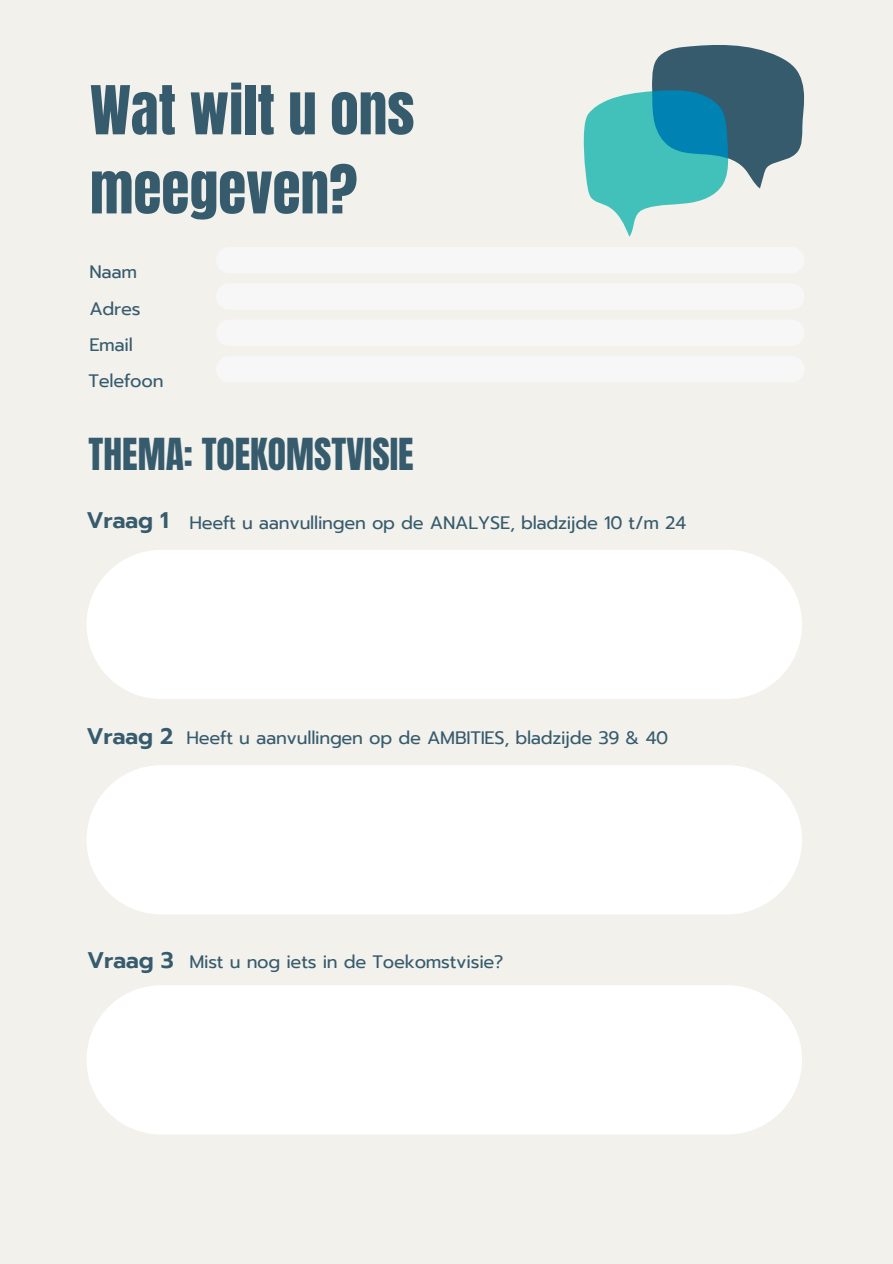
<style>
.page{position:relative;width:893px;height:1264px;background:#fff}
.page>*{position:absolute;margin:0;border:0;box-sizing:border-box;transform-origin:0 0}
.t1{font:57.3px/79.1px "Anton";color:#365b6d}
.t2{font:37.5px "Anton";color:#365b6d}
.t3{font:600 22.5px "Prompt";letter-spacing:-.015em;color:#365b6d}
.t4{font:18px/36px "Prompt";letter-spacing:-.015em;color:#365b6d}
</style>
<div class="page">
<div style="left:0;top:0;width:892px;height:1263px;background:#f2f1ec"></div>
<div style="left:86px;top:765px;width:716px;height:149px;background:#fff;border-radius:75px"></div>
<div style="left:86px;top:985px;width:716px;height:149px;background:#fff;border-radius:75px"></div>
<svg style="left:583px;top:45px;width:221px;height:191px"></svg>
<div style="left:86px;top:550px;width:716px;height:149px;background:#fff;border-radius:75px"></div>
<div style="left:217px;top:247px;width:587px;height:26px;background:#f7f7f7"></div>
<div style="left:217px;top:284px;width:587px;height:25px;background:#f7f7f7"></div>
<div style="left:217px;top:320px;width:587px;height:26px;background:#f7f7f7"></div>
<div style="left:217px;top:357px;width:587px;height:25px;background:#f7f7f7"></div>
<h1 class="t1" style="left:90px;top:72px;width:326px">Wat wilt u ons meegeven?</h1>
<p class="t4" style="left:89px;top:254px;width:49px">Naam</p>
<p class="t4" style="left:89px;top:290px;width:53px">Adres</p>
<p class="t4" style="left:89px;top:326px;width:76px">Email<br>Telefoon</p>
<h2 class="t2" style="left:89px;top:427px;width:326px">THEMA: TOEKOMSTVISIE</h2>
<p class="t3" style="left:86px;top:504px;width:84px">Vraag 1</p>
<p class="t4" style="left:189px;top:505px;width:498px">Heeft u aanvullingen op de ANALYSE, bladzijde 10 t/m 24</p>
<p class="t3" style="left:86px;top:719px;width:88px">Vraag 2</p>
<p class="t4" style="left:186px;top:720px;width:483px">Heeft u aanvullingen op de AMBITIES, bladzijde 39 &amp; 40</p>
<p class="t3" style="left:87px;top:943px;width:88px">Vraag 3</p>
<p class="t4" style="left:189px;top:943px;width:315px">Mist u nog iets in de Toekomstvisie?</p>
</div>
